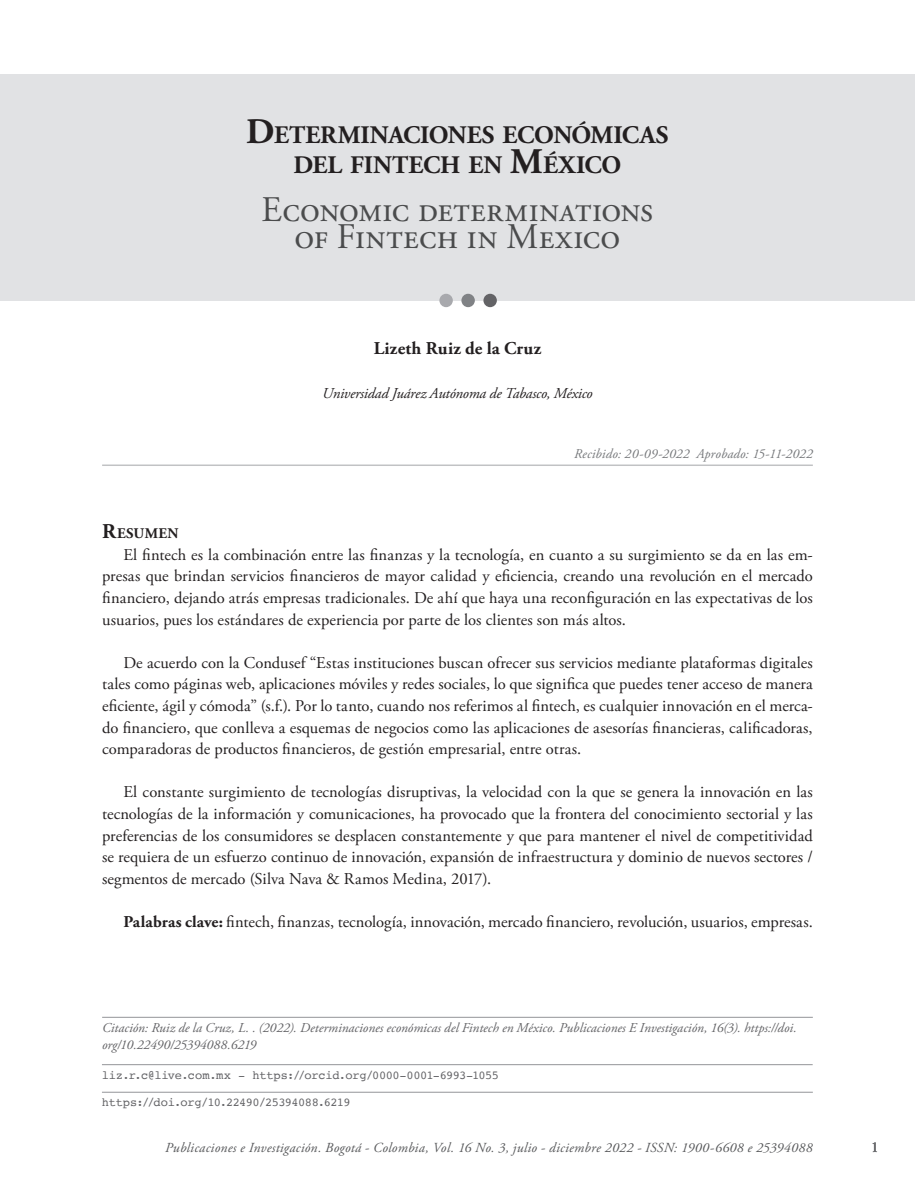
<style>
.page{position:relative;width:915px;height:1191px;background:#fff}
.page>*{position:absolute;margin:0;border:0;box-sizing:border-box;transform-origin:0 0}
._1_TITULO_Ingles{font:36px/27px "Adobe Garamond Pro";letter-spacing:.005em;color:#4b4c4d;text-align:center}
._1_TITULO_español{font:700 25.2px/30px "Adobe Garamond Pro";letter-spacing:-.005em;color:#231f20;text-align:center}
._1_Nomre{font:700 18px "Adobe Garamond Pro";letter-spacing:.015em;color:#231f20}
.TEXTO_CORRIDO{font:16.5px/21.6px "Adobe Garamond Pro";letter-spacing:-.005em;color:#231f20;text-align:justify}
._1_Universidad{font:italic 15px "Adobe Garamond Pro";letter-spacing:-.015em;color:#231f20}
.t1{font:15px "Adobe Garamond Pro";color:#6c6d70}
._2_Resume{font:700 14.7px "Adobe Garamond Pro";letter-spacing:.025em;color:#231f20}
.t2{font:italic 13.8px "Adobe Garamond Pro";letter-spacing:.02em;color:#57585a}
._1_Fechas{font:italic 13.5px/16.5px "Adobe Garamond Pro";color:#636366}
._1_Fechas-2{font:italic 13.5px "Adobe Garamond Pro";letter-spacing:.01em;color:#76787b}
._1_Correo_NEW{font:12px "Courier";letter-spacing:-.035em;color:#636366}
.s1{font-size:36px}
.s2{font-size:21px}
.s3{font-weight:700}
</style>
<div class="page">
<div style="left:0;top:74px;width:914px;height:226px;background:#e1e2e4"></div>
<hr style="left:102px;top:464px;width:710px;height:2px;background:#c1c2c4">
<div style="left:483px;top:294px;width:13px;height:13px;background:#636366;border-radius:50%"></div>
<div style="left:461px;top:294px;width:13px;height:13px;background:#808285;border-radius:50%"></div>
<div style="left:439px;top:294px;width:13px;height:13px;background:#a8a9ad;border-radius:50%"></div>
<hr style="left:102px;top:1064px;width:710px;height:1px;background:#939598">
<hr style="left:102px;top:1091px;width:710px;height:1px;background:#939598">
<hr style="left:102px;top:1017px;width:710px;height:1px;background:#939598">
<p class="_1_TITULO_español" style="left:246px;top:120px;width:424px"><span class="s1">D</span>ETERMINACIONES ECONÓMICAS<br>DEL FINTECH EN <span class="s1">M</span>ÉXICO</p>
<p class="_1_TITULO_Ingles" style="left:261px;top:197px;width:393px">Economic determinations of Fintech in Mexico</p>
<p class="_1_Nomre" style="left:373px;top:338px;width:169px">Lizeth Ruiz de la Cruz</p>
<p class="_1_Universidad" style="left:322px;top:384px;width:272px">Universidad Juárez Autónoma de Tabasco, México</p>
<p class="_1_Fechas-2" style="left:574px;top:446px;width:240px">Recibido: 20-09-2022 Aprobado: 15-11-2022</p>
<p class="_2_Resume" style="left:102px;top:525px;width:78px"><span class="s2">R</span>ESUMEN</p>
<p class="TEXTO_CORRIDO" style="left:102px;top:544px;width:712px;text-indent:21px">El fintech es la combinación entre las finanzas y la tecnología, en cuanto a su surgimiento se da en las em&shy;presas que brindan servicios financieros de mayor calidad y eficiencia, creando una revolución en el mercado financiero, dejando atrás empresas tradicionales. De ahí que haya una reconfiguración en las expectativas de los usuarios, pues los estándares de experiencia por parte de los clientes son más altos.</p>
<p class="TEXTO_CORRIDO" style="left:102px;top:652px;width:712px;text-indent:21px">De acuerdo con la Condusef “Estas instituciones buscan ofrecer sus servicios mediante plataformas digitales tales como páginas web, aplicaciones móviles y redes sociales, lo que significa que puedes tener acceso de manera eficiente, ágil y cómoda” (s.f.). Por lo tanto, cuando nos referimos al fintech, es cualquier innovación en el merca&shy;do financiero, que conlleva a esquemas de negocios como las aplicaciones de asesorías financieras, calificadoras, comparadoras de productos financieros, de gestión empresarial, entre otras.</p>
<p class="TEXTO_CORRIDO" style="left:102px;top:782px;width:712px;text-indent:21px">El constante surgimiento de tecnologías disruptivas, la velocidad con la que se genera la innovación en las tecnologías de la información y comunicaciones, ha provocado que la frontera del conocimiento sectorial y las preferencias de los consumidores se desplacen constantemente y que para mantener el nivel de competitividad se requiera de un esfuerzo continuo de innovación, expansión de infraestructura y dominio de nuevos sectores / segmentos de mercado (Silva Nava &amp; Ramos Medina, 2017).</p>
<p class="TEXTO_CORRIDO" style="left:123px;top:911px;width:690px"><span class="s3">Palabras clave:</span> fintech, finanzas, tecnología, innovación, mercado financiero, revolución, usuarios, empresas.</p>
<p class="_1_Fechas" style="left:102px;top:1020px;width:696px">Citación: Ruiz de la Cruz, L. . (2022). Determinaciones económicas del Fintech en México. Publicaciones E Investigación, 16(3). https://doi. org/10.22490/25394088.6219</p>
<p class="_1_Correo_NEW" style="left:102px;top:1065px;width:398px">liz.r.c@live.com.mx - https://orcid.org/0000-0001-6993-1055</p>
<p class="_1_Correo_NEW" style="left:102px;top:1093px;width:250px">https://doi.org/10.22490/25394088.6219</p>
<p class="t2" style="left:165px;top:1139px;width:649px">Publicaciones e Investigación. Bogotá - Colombia, Vol. 16 No. 3, julio - diciembre 2022 - ISSN: 1900-6608 e 25394088</p>
<p class="t1" style="left:870px;top:1137px;width:9px">1</p>
</div>
